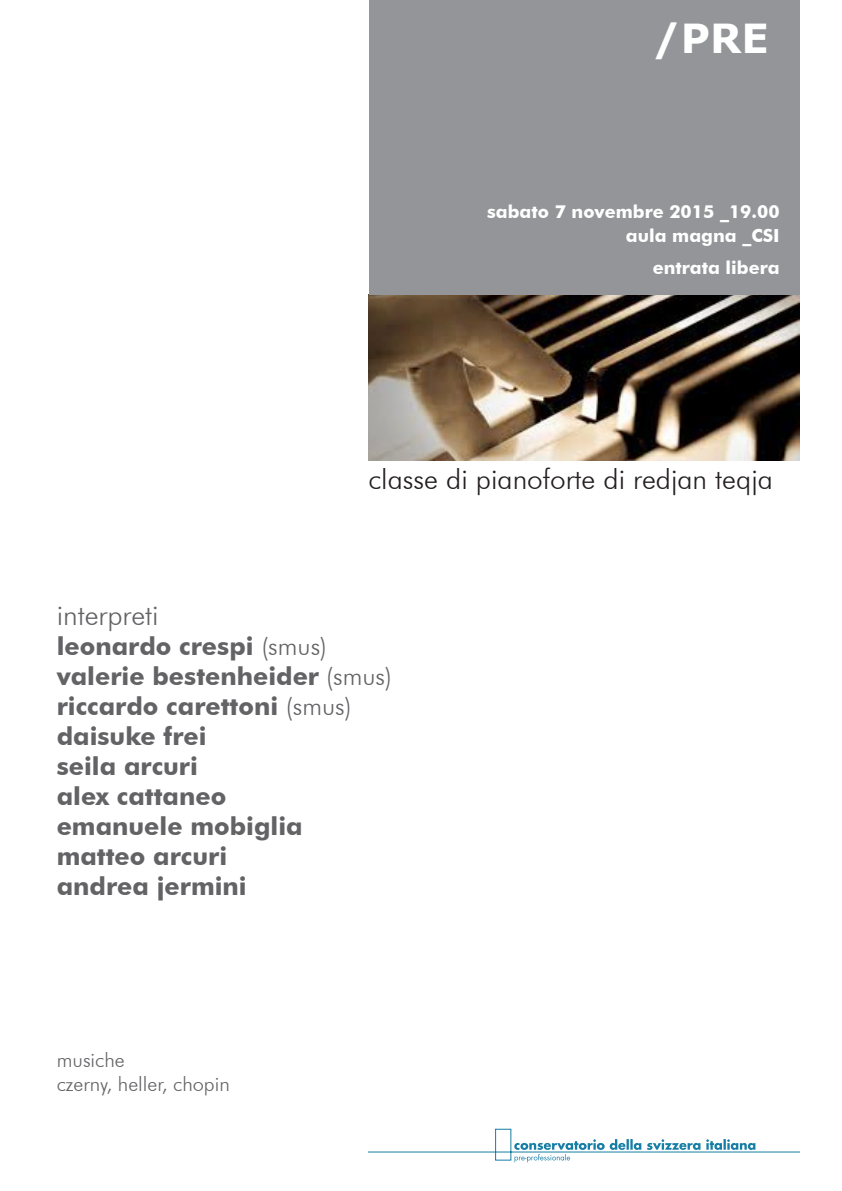
<style>
.page{position:relative;width:842px;height:1191px;background:#fff}
.page>*{position:absolute;margin:0;border:0;box-sizing:border-box;transform-origin:0 0}
.t1{font:700 40px "Verdana";color:#fff}
.t2{font:300 28px "Futura BT";color:#231f20}
.t3{font:300 28px "Futura BT";color:#636366}
.t4{font:700 25px "Futura BT";color:#636366}
.t5{font:300 20px "Futura BT";color:#636366}
.t6{font:700 18px "Futura BT";color:#fff}
.s1{font-weight:300}
</style>
<div class="page">
<img style="left:369px;top:295px;width:430px;height:165px">
<div style="left:369px;top:0;width:430px;height:295px;background:#939598"></div>
<svg style="left:369px;top:1128px;width:430px;height:34px"></svg>
<p class="t1" style="left:653px;top:10px;width:117px">/PRE</p>
<p class="t6" style="left:487px;top:200px;width:294px">sabato 7 novembre 2015 _19.00</p>
<p class="t6" style="left:626px;top:224px;width:155px">aula magna _CSI</p>
<p class="t6" style="left:653px;top:256px;width:128px">entrata libera</p>
<p class="t2" style="left:369px;top:462px;width:406px">classe di pianoforte di redjan teqja</p>
<p class="t3" style="left:57px;top:598px;width:103px">interpreti</p>
<p class="t4" style="left:57px;top:631px;width:272px">leonardo crespi <span class="s1">(smus)</span></p>
<p class="t4" style="left:57px;top:661px;width:337px">valerie bestenheider <span class="s1">(smus)</span></p>
<p class="t4" style="left:57px;top:691px;width:296px">riccardo carettoni <span class="s1">(smus)</span></p>
<p class="t4" style="left:57px;top:721px;width:151px">daisuke frei</p>
<p class="t4" style="left:57px;top:751px;width:143px">seila arcuri</p>
<p class="t4" style="left:57px;top:781px;width:171px">alex cattaneo</p>
<p class="t4" style="left:57px;top:811px;width:247px">emanuele mobiglia</p>
<p class="t4" style="left:57px;top:841px;width:172px">matteo arcuri</p>
<p class="t4" style="left:57px;top:871px;width:191px">andrea jermini</p>
<p class="t5" style="left:57px;top:1048px;width:70px">musiche</p>
<p class="t5" style="left:57px;top:1072px;width:175px">czerny, heller, chopin</p>
</div>
